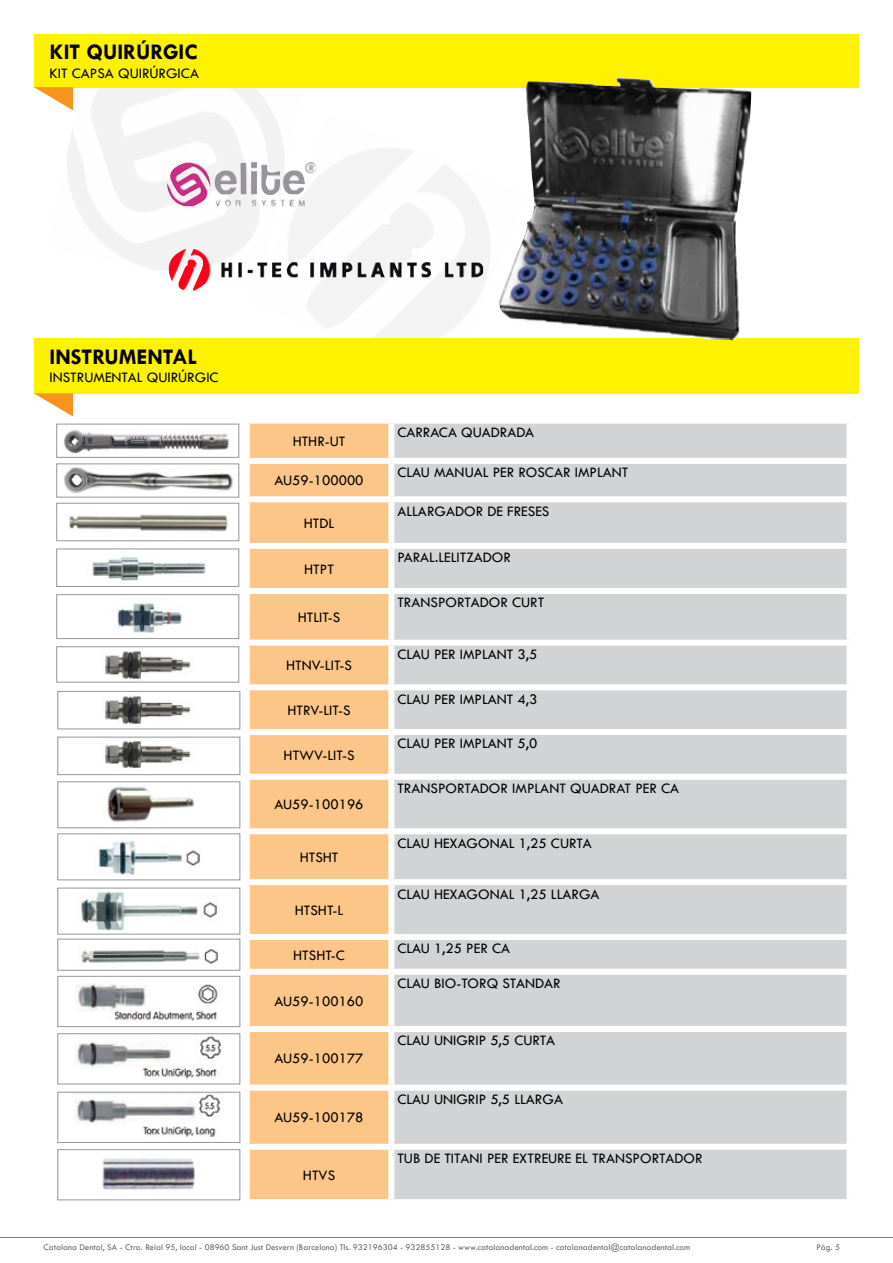
<style>
.page{position:relative;width:893px;height:1263px;background:#fff}
.page>*{position:absolute;margin:0;border:0;box-sizing:border-box;transform-origin:0 0}
.t1{font:700 22.5px "Tw Cen";color:#000}
.t2{font:15px "Tw Cen";color:#000}
.t3{font:9px "Tw Cen";color:#636466}
</style>
<div class="page">
<hr style="left:0;top:1237px;width:893px;height:1px;background:#808285">
<img style="left:67px;top:87px;width:237px;height:184px">
<div style="left:34px;top:34px;width:825px;height:53px;background:#fff200"></div>
<svg style="left:34px;top:87px;width:39px;height:23px"></svg>
<div style="left:34px;top:338px;width:825px;height:55px;background:#fff200"></div>
<svg style="left:34px;top:393px;width:39px;height:23px"></svg>
<svg style="left:56px;top:424px;width:185px;height:775px"></svg>
<div style="left:250px;top:424px;width:138px;height:775px;background:#fdc689"></div>
<div style="left:394px;top:424px;width:453px;height:775px;background:#d1d3d4"></div>
<div style="left:47px;top:458px;width:200px;height:6px;background:#fff"></div>
<div style="left:247px;top:458px;width:144px;height:6px;background:#fff"></div>
<div style="left:391px;top:458px;width:462px;height:6px;background:#fff"></div>
<svg style="left:56px;top:496px;width:185px;height:6px"></svg>
<div style="left:247px;top:496px;width:144px;height:6px;background:#fff"></div>
<div style="left:391px;top:496px;width:462px;height:6px;background:#fff"></div>
<div style="left:47px;top:543px;width:200px;height:6px;background:#fff"></div>
<div style="left:247px;top:543px;width:144px;height:6px;background:#fff"></div>
<div style="left:391px;top:543px;width:462px;height:6px;background:#fff"></div>
<div style="left:47px;top:588px;width:200px;height:6px;background:#fff"></div>
<div style="left:247px;top:588px;width:144px;height:6px;background:#fff"></div>
<div style="left:391px;top:588px;width:462px;height:6px;background:#fff"></div>
<div style="left:47px;top:640px;width:200px;height:6px;background:#fff"></div>
<div style="left:247px;top:640px;width:144px;height:6px;background:#fff"></div>
<div style="left:391px;top:640px;width:462px;height:6px;background:#fff"></div>
<div style="left:47px;top:684px;width:200px;height:6px;background:#fff"></div>
<div style="left:247px;top:684px;width:144px;height:6px;background:#fff"></div>
<div style="left:391px;top:684px;width:462px;height:6px;background:#fff"></div>
<div style="left:47px;top:729px;width:200px;height:6px;background:#fff"></div>
<div style="left:247px;top:729px;width:144px;height:6px;background:#fff"></div>
<div style="left:391px;top:729px;width:462px;height:6px;background:#fff"></div>
<svg style="left:56px;top:774px;width:185px;height:6px"></svg>
<div style="left:247px;top:774px;width:144px;height:6px;background:#fff"></div>
<div style="left:391px;top:774px;width:462px;height:6px;background:#fff"></div>
<div style="left:47px;top:828px;width:200px;height:6px;background:#fff"></div>
<div style="left:247px;top:828px;width:144px;height:6px;background:#fff"></div>
<div style="left:391px;top:828px;width:462px;height:6px;background:#fff"></div>
<svg style="left:56px;top:879px;width:185px;height:6px"></svg>
<div style="left:247px;top:879px;width:144px;height:6px;background:#fff"></div>
<div style="left:391px;top:879px;width:462px;height:6px;background:#fff"></div>
<svg style="left:56px;top:934px;width:185px;height:6px"></svg>
<div style="left:247px;top:934px;width:144px;height:6px;background:#fff"></div>
<div style="left:391px;top:934px;width:462px;height:6px;background:#fff"></div>
<div style="left:47px;top:969px;width:200px;height:6px;background:#fff"></div>
<div style="left:247px;top:969px;width:144px;height:6px;background:#fff"></div>
<div style="left:391px;top:969px;width:462px;height:6px;background:#fff"></div>
<div style="left:47px;top:1026px;width:200px;height:6px;background:#fff"></div>
<div style="left:247px;top:1026px;width:144px;height:6px;background:#fff"></div>
<div style="left:391px;top:1026px;width:462px;height:6px;background:#fff"></div>
<div style="left:47px;top:1084px;width:200px;height:6px;background:#fff"></div>
<div style="left:247px;top:1084px;width:144px;height:6px;background:#fff"></div>
<div style="left:391px;top:1084px;width:462px;height:6px;background:#fff"></div>
<div style="left:47px;top:1144px;width:200px;height:6px;background:#fff"></div>
<div style="left:247px;top:1144px;width:144px;height:6px;background:#fff"></div>
<div style="left:391px;top:1144px;width:462px;height:6px;background:#fff"></div>
<svg style="left:57px;top:1199px;width:184px;height:2px"></svg>
<img style="left:61px;top:427px;width:175px;height:28px">
<img style="left:62px;top:467px;width:173px;height:26px">
<img style="left:63px;top:505px;width:171px;height:34px">
<img style="left:85px;top:552px;width:126px;height:33px">
<img style="left:109px;top:597px;width:79px;height:40px">
<img style="left:102px;top:649px;width:93px;height:31px">
<img style="left:102px;top:693px;width:93px;height:33px">
<img style="left:102px;top:739px;width:93px;height:32px">
<img style="left:101px;top:783px;width:95px;height:42px">
<img style="left:94px;top:837px;width:109px;height:39px">
<img style="left:77px;top:890px;width:143px;height:41px">
<img style="left:77px;top:943px;width:143px;height:23px">
<img style="left:75px;top:978px;width:147px;height:45px">
<img style="left:73px;top:1035px;width:150px;height:46px">
<img style="left:74px;top:1094px;width:149px;height:47px">
<img style="left:96px;top:1153px;width:104px;height:43px">
<img style="left:496px;top:78px;width:255px;height:262px">
<img style="left:167px;top:162px;width:149px;height:44px">
<img style="left:167px;top:249px;width:316px;height:42px">
<div style="left:56px;top:424px;width:183px;height:34px;border:1px solid #939598"></div>
<div style="left:56px;top:463px;width:183px;height:34px;border:1px solid #939598"></div>
<div style="left:56px;top:503px;width:183px;height:38px;border:1px solid #939598"></div>
<div style="left:56px;top:549px;width:183px;height:38px;border:1px solid #939598"></div>
<div style="left:56px;top:594px;width:183px;height:45px;border:1px solid #939598"></div>
<div style="left:56px;top:646px;width:183px;height:36px;border:1px solid #939598"></div>
<div style="left:57px;top:691px;width:183px;height:38px;border:1px solid #939598"></div>
<div style="left:57px;top:737px;width:183px;height:38px;border:1px solid #939598"></div>
<div style="left:57px;top:781px;width:183px;height:47px;border:1px solid #939598"></div>
<div style="left:57px;top:833px;width:183px;height:47px;border:1px solid #939598"></div>
<div style="left:57px;top:888px;width:183px;height:46px;border:1px solid #939598"></div>
<div style="left:57px;top:939px;width:183px;height:32px;border:1px solid #939598"></div>
<div style="left:57px;top:976px;width:183px;height:51px;border:1px solid #939598"></div>
<div style="left:57px;top:1033px;width:183px;height:51px;border:1px solid #939598"></div>
<div style="left:57px;top:1092px;width:183px;height:51px;border:1px solid #939598"></div>
<div style="left:57px;top:1149px;width:183px;height:51px;border:1px solid #939598"></div>
<h1 class="t1" style="left:50px;top:39px;width:149px">KIT QUIRÚRGIC</h1>
<p class="t2" style="left:50px;top:64px;width:151px">KIT CAPSA QUIRÚRGICA</p>
<h1 class="t1" style="left:50px;top:343px;width:149px">INSTRUMENTAL</h1>
<p class="t2" style="left:50px;top:368px;width:171px">INSTRUMENTAL QUIRÚRGIC</p>
<p class="t2" style="left:293px;top:432px;width:54px">HTHR-UT</p>
<p class="t2" style="left:275px;top:471px;width:90px">AU59-100000</p>
<p class="t2" style="left:304px;top:514px;width:32px">HTDL</p>
<p class="t2" style="left:304px;top:560px;width:31px">HTPT</p>
<p class="t2" style="left:298px;top:608px;width:44px">HTLIT-S</p>
<p class="t2" style="left:286px;top:656px;width:67px">HTNV-LIT-S</p>
<p class="t2" style="left:288px;top:701px;width:65px">HTRV-LIT-S</p>
<p class="t2" style="left:284px;top:746px;width:72px">HTWV-LIT-S</p>
<p class="t2" style="left:275px;top:795px;width:90px">AU59-100196</p>
<p class="t2" style="left:300px;top:848px;width:40px">HTSHT</p>
<p class="t2" style="left:295px;top:901px;width:50px">HTSHT-L</p>
<p class="t2" style="left:397px;top:423px;width:138px">CARRACA QUADRADA</p>
<p class="t2" style="left:397px;top:463px;width:233px">CLAU MANUAL PER ROSCAR IMPLANT</p>
<p class="t2" style="left:397px;top:502px;width:154px">ALLARGADOR DE FRESES</p>
<p class="t2" style="left:397px;top:548px;width:115px">PARAL.LELITZADOR</p>
<p class="t2" style="left:397px;top:594px;width:148px">TRANSPORTADOR CURT</p>
<p class="t2" style="left:397px;top:645px;width:142px">CLAU PER IMPLANT 3,5</p>
<p class="t2" style="left:397px;top:690px;width:142px">CLAU PER IMPLANT 4,3</p>
<p class="t2" style="left:397px;top:735px;width:142px">CLAU PER IMPLANT 5,0</p>
<p class="t2" style="left:397px;top:779px;width:283px">TRANSPORTADOR IMPLANT QUADRAT PER CA</p>
<p class="t2" style="left:397px;top:834px;width:196px">CLAU HEXAGONAL 1,25 CURTA</p>
<p class="t2" style="left:397px;top:885px;width:204px">CLAU HEXAGONAL 1,25 LLARGA</p>
<p class="t2" style="left:293px;top:946px;width:53px">HTSHT-C</p>
<p class="t2" style="left:397px;top:940px;width:114px">CLAU 1,25 PER CA</p>
<p class="t2" style="left:275px;top:992px;width:90px">AU59-100160</p>
<p class="t2" style="left:397px;top:974px;width:165px">CLAU BIO-TORQ STANDAR</p>
<p class="t2" style="left:275px;top:1050px;width:90px">AU59-100177</p>
<p class="t2" style="left:275px;top:1108px;width:90px">AU59-100178</p>
<p class="t2" style="left:303px;top:1166px;width:34px">HTVS</p>
<p class="t2" style="left:397px;top:1031px;width:159px">CLAU UNIGRIP 5,5 CURTA</p>
<p class="t2" style="left:397px;top:1090px;width:167px">CLAU UNIGRIP 5,5 LLARGA</p>
<p class="t2" style="left:397px;top:1149px;width:307px">TUB DE TITANI PER EXTREURE EL TRANSPORTADOR</p>
<p class="t3" style="left:43px;top:1242px;width:648px">Catalana Dental, SA - Ctra. Reial 95, local - 08960 Sant Just Desvern (Barcelona) Tls. 932196304 - 932855128 - www.catalanadental.com - catalanadental@catalanadental.com</p>
<p class="t3" style="left:816px;top:1242px;width:25px">Pàg. 5</p>
</div>
